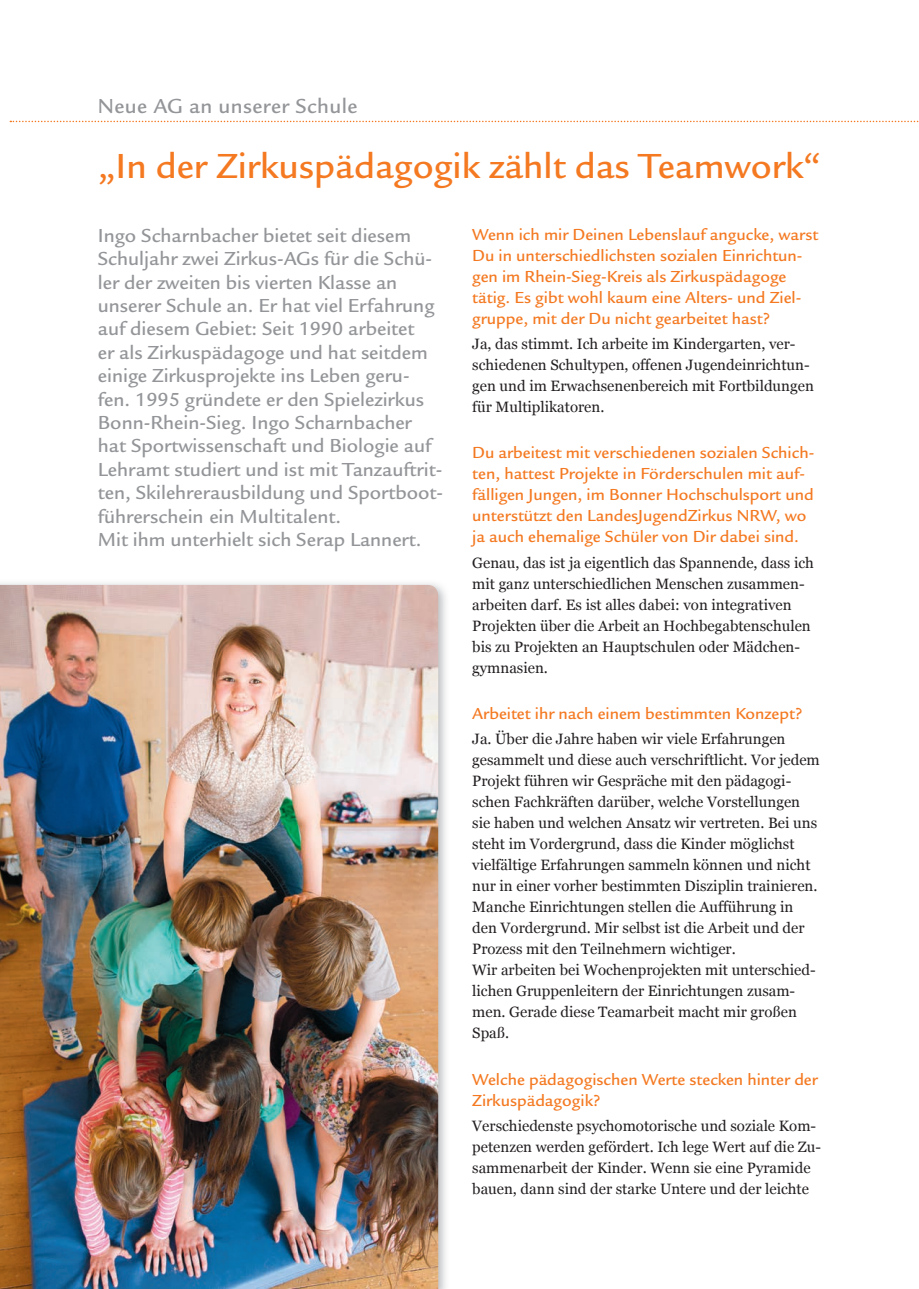
<style>
.page{position:relative;width:919px;height:1289px;background:#fff}
.page>*{position:absolute;margin:0;border:0;box-sizing:border-box;transform-origin:0 0}
.t1{font:500 36px "Legacy Sans EF";color:#f47921}
.t2{font:500 21px "Legacy Sans EF";letter-spacing:.02em;color:#939598}
.t3{font:500 19.5px/23.4px "Legacy Sans EF";color:#939598}
.t4{font:500 16.5px/21px "Legacy Sans EF";color:#f47921}
.t5{font:15px/21px "Georgia";color:#231f20}
</style>
<div class="page">
<svg style="left:10px;top:121px;width:909px;height:1px"></svg>
<img style="left:0;top:583px;width:446px;height:705px">
<img style="left:0;top:585px;width:438px;height:703px">
<h2 class="t2" style="left:98px;top:94px;width:261px">Neue AG an unserer Schule</h2>
<h1 class="t1" style="left:98px;top:144px;width:724px">„In der Zirkuspädagogik zählt das Teamwork“</h1>
<p class="t3" style="left:98px;top:224px;width:347px">Ingo Scharnbacher bietet seit diesem Schuljahr zwei Zirkus-AGs für die Schü&shy;ler der zweiten bis vierten Klasse an unserer Schule an. Er hat viel Erfahrung auf diesem Gebiet: Seit 1990 arbeitet<br>er als Zirkuspädagoge und hat seitdem einige Zirkusprojekte ins Leben geru&shy;fen. 1995 gründete er den Spielezirkus Bonn-Rhein-Sieg. Ingo Scharnbacher hat Sportwissenschaft und Biologie auf Lehramt studiert und ist mit Tanzauftrit&shy;ten, Skilehrerausbildung und Sportboot&shy;führerschein ein Multitalent.<br>Mit ihm unterhielt sich Serap Lannert.</p>
<p class="t4" style="left:472px;top:224px;width:347px">Wenn ich mir Deinen Lebenslauf angucke, warst Du in unterschiedlichsten sozialen Einrichtun&shy;gen im Rhein-Sieg-Kreis als Zirkuspädagoge tätig. Es gibt wohl kaum eine Alters- und Ziel&shy;gruppe, mit der Du nicht gearbeitet hast?</p>
<p class="t5" style="left:472px;top:332px;width:343px">Ja, das stimmt. Ich arbeite im Kindergarten, ver&shy;schiedenen Schultypen, offenen Jugendeinrichtun&shy;gen und im Erwachsenenbereich mit Fortbildungen für Multiplikatoren.</p>
<p class="t4" style="left:472px;top:442px;width:343px">Du arbeitest mit verschiedenen sozialen Schich&shy;ten, hattest Projekte in Förderschulen mit auf&shy;fälligen Jungen, im Bonner Hochschulsport und unterstützt den LandesJugendZirkus NRW, wo ja auch ehemalige Schüler von Dir dabei sind.</p>
<p class="t5" style="left:472px;top:551px;width:343px">Genau, das ist ja eigentlich das Spannende, dass ich mit ganz unterschiedlichen Menschen zusammen&shy;arbeiten darf. Es ist alles dabei: von integrativen Projekten über die Arbeit an Hochbegabtenschulen bis zu Projekten an Hauptschulen oder Mädchen&shy;gymnasien.</p>
<p class="t4" style="left:472px;top:703px;width:332px">Arbeitet ihr nach einem bestimmten Konzept?</p>
<p class="t5" style="left:472px;top:727px;width:349px">Ja. Über die Jahre haben wir viele Erfahrungen gesammelt und diese auch verschriftlicht. Vor jedem Projekt führen wir Gespräche mit den pädagogi&shy;schen Fachkräften darüber, welche Vorstellungen sie haben und welchen Ansatz wir vertreten. Bei uns steht im Vordergrund, dass die Kinder möglichst vielfältige Erfahrungen sammeln können und nicht nur in einer vorher bestimmten Disziplin trainieren.<br>Manche Einrichtungen stellen die Aufführung in den Vordergrund. Mir selbst ist die Arbeit und der Prozess mit den Teilnehmern wichtiger.<br>Wir arbeiten bei Wochenprojekten mit unterschied&shy;lichen Gruppenleitern der Einrichtungen zusam&shy;men. Gerade diese Teamarbeit macht mir großen Spaß.</p>
<p class="t4" style="left:472px;top:1068px;width:347px">Welche pädagogischen Werte stecken hinter der<br>Zirkuspädagogik?</p>
<p class="t5" style="left:472px;top:1114px;width:350px">Verschiedenste psychomotorische und soziale Kom&shy;petenzen werden gefördert. Ich lege Wert auf die Zu&shy;sammenarbeit der Kinder. Wenn sie eine Pyramide bauen, dann sind der starke Untere und der leichte</p>
</div>
